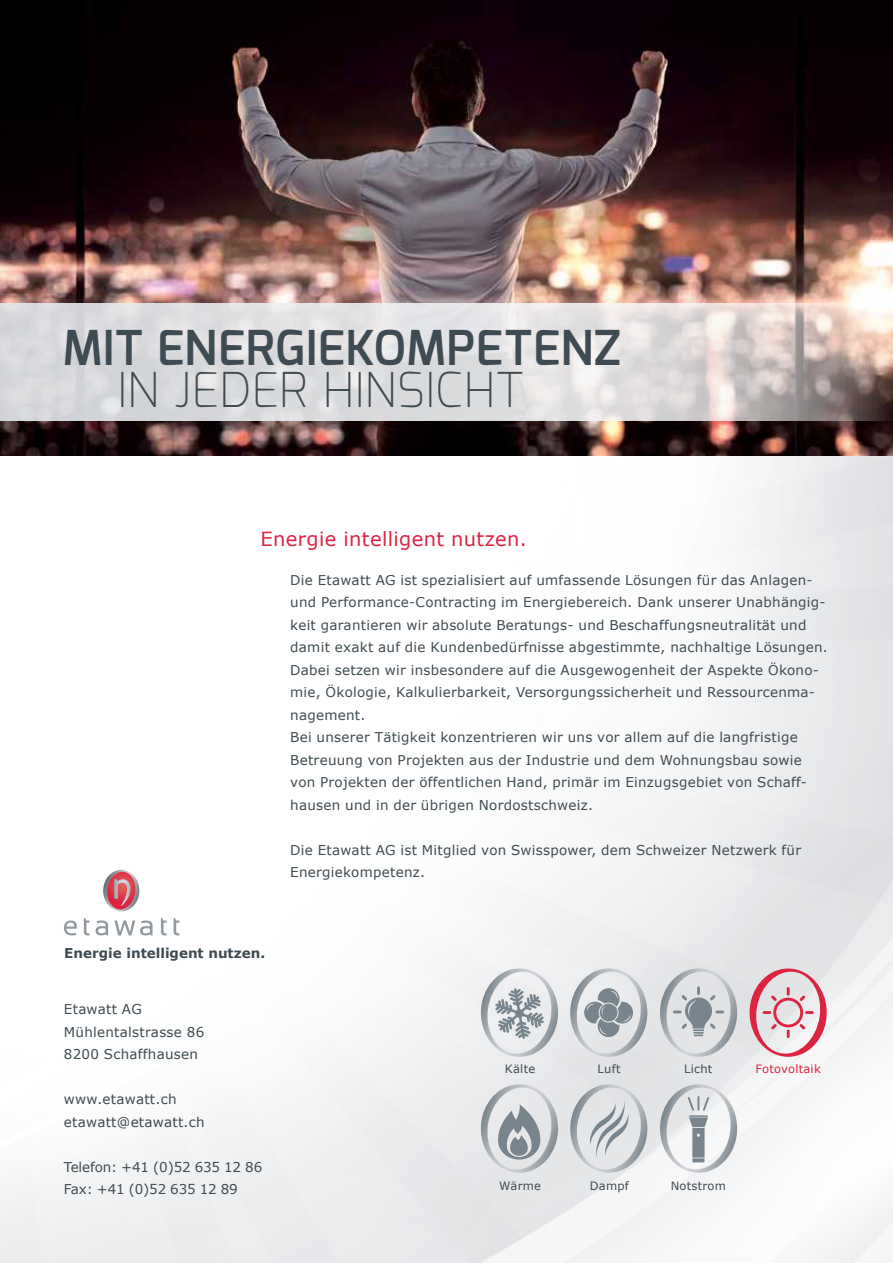
<style>
.page{position:relative;width:893px;height:1263px;background:#fff}
.page>*{position:absolute;margin:0;border:0;box-sizing:border-box;transform-origin:0 0}
.t1{font:600 48px "Exo";letter-spacing:.015em;color:#3f4b52}
.t2{font:200 48px "Exo";letter-spacing:.01em;color:#3f4b52}
.t3{font:19.5px "Verdana";letter-spacing:.02em;color:#dc2441}
.t4{font:13.5px/22.5px "Verdana";letter-spacing:.02em;color:#3f4b52}
.t5{font:13.5px/22.5px "Verdana";letter-spacing:-.01em;color:#3f4b52}
.t6{font:700 13.5px "Verdana";color:#3f4b52}
.t7{font:11.55px "Verdana";letter-spacing:.02em;color:#3f4b52}
.t8{font:11.55px "Verdana";letter-spacing:.02em;color:#dc2441}
</style>
<div class="page">
<img style="left:0;top:455px;width:893px;height:808px">
<img style="left:0;top:0;width:893px;height:455px">
<svg style="left:0;top:303px;width:893px;height:118px;background:#d9d5d5"></svg>
<hr style="left:892px;top:1110px;width:1px;height:117px;background:#fbfbfb">
<svg style="left:103px;top:870px;width:36px;height:41px"></svg>
<svg style="left:174px;top:918px;width:6px;height:17px"></svg>
<svg style="left:161px;top:918px;width:6px;height:17px"></svg>
<svg style="left:114px;top:920px;width:39px;height:15px"></svg>
<svg style="left:96px;top:920px;width:12px;height:15px"></svg>
<svg style="left:84px;top:918px;width:6px;height:17px"></svg>
<svg style="left:64px;top:920px;width:13px;height:15px"></svg>
<svg style="left:481px;top:968px;width:77px;height:89px"></svg>
<svg style="left:570px;top:968px;width:77px;height:89px;background:#c5c9cd"></svg>
<svg style="left:660px;top:968px;width:77px;height:89px;background:#cacdd0"></svg>
<svg style="left:750px;top:968px;width:77px;height:89px;background:#e5bac2"></svg>
<svg style="left:481px;top:1084px;width:77px;height:89px;background:#c4c8cc"></svg>
<svg style="left:570px;top:1084px;width:77px;height:89px;background:#d0d3d6"></svg>
<svg style="left:660px;top:1084px;width:77px;height:89px"></svg>
<h1 class="t1" style="left:63px;top:317px;width:560px">MIT ENERGIEKOMPETENZ</h1>
<h1 class="t2" style="left:117px;top:359px;width:409px">IN JEDER HINSICHT</h1>
<h2 class="t3" style="left:260px;top:526px;width:268px">Energie intelligent nutzen.</h2>
<p class="t4" style="left:290px;top:568px;width:539px">Die Etawatt AG ist spezialisiert auf umfassende Lösungen für das Anlagen&shy;und Performance-Contracting im Energiebereich. Dank unserer Unabhängig&shy;keit garantieren wir absolute Beratungs- und Beschaffungsneutralität und damit exakt auf die Kundenbedürfnisse abgestimmte, nachhaltige Lösungen.<br>Dabei setzen wir insbesondere auf die Ausgewogenheit der Aspekte Ökono&shy;mie, Ökologie, Kalkulierbarkeit, Versorgungssicherheit und Ressourcenma&shy;nagement.<br>Bei unserer Tätigkeit konzentrieren wir uns vor allem auf die langfristige Betreuung von Projekten aus der Industrie und dem Wohnungsbau sowie von Projekten der öffentlichen Hand, primär im Einzugsgebiet von Schaff&shy;hausen und in der übrigen Nordostschweiz.</p>
<p class="t4" style="left:290px;top:838px;width:512px">Die Etawatt AG ist Mitglied von Swisspower, dem Schweizer Netzwerk für<br>Energiekompetenz.</p>
<p class="t6" style="left:64px;top:943px;width:203px">Energie intelligent nutzen.</p>
<p class="t4" style="left:64px;top:998px;width:142px">Etawatt AG<br>Mühlentalstrasse 86<br>8200 Schaffhausen</p>
<p class="t4" style="left:64px;top:1088px;width:142px">www.etawatt.ch etawatt@etawatt.ch</p>
<p class="t5" style="left:64px;top:1155px;width:200px">Telefon: +41 (0)52 635 12 86<br>Fax: +41 (0)52 635 12 89</p>
<p class="t7" style="left:505px;top:1060px;width:32px">Kälte</p>
<p class="t7" style="left:598px;top:1060px;width:24px">Luft</p>
<p class="t7" style="left:684px;top:1060px;width:30px">Licht</p>
<p class="t8" style="left:756px;top:1060px;width:67px">Fotovoltaik</p>
<p class="t7" style="left:499px;top:1177px;width:44px">Wärme</p>
<p class="t7" style="left:590px;top:1177px;width:41px">Dampf</p>
<p class="t7" style="left:671px;top:1177px;width:57px">Notstrom</p>
</div>
